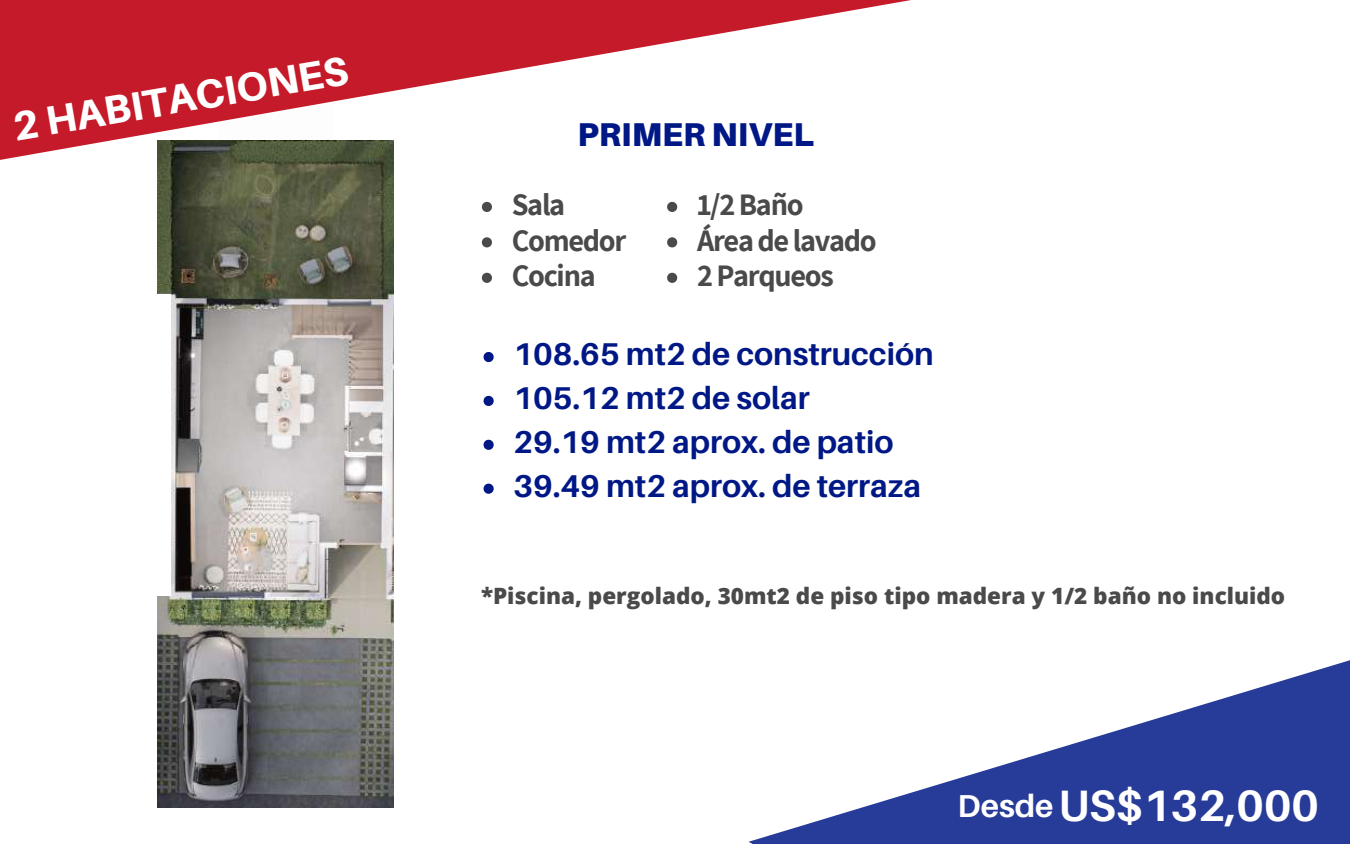
<style>
.page{position:relative;width:1350px;height:844px;background:#fff}
.page>*{position:absolute;margin:0;border:0;box-sizing:border-box;transform-origin:0 0}
.t1{font:700 43.88px "Aileron";color:#fff}
.t2{font:800 40.5px "Aileron";color:#fff}
.t3{font:900 33.07px "Aileron";color:#001886}
.t4{font:700 31.5px/43.9px "Aileron";color:#001886}
.t5{font:700 30.6px/35.6px "Assistant";letter-spacing:-.04em;color:#4b4a4a}
.t6{font:800 22.5px "Open Sans";color:#4b4a4a}
.s1{font-size:31.72px}
</style>
<div class="page">
<svg style="left:484px;top:352px;width:10px;height:10px"></svg>
<svg style="left:484px;top:396px;width:10px;height:10px"></svg>
<svg style="left:484px;top:440px;width:10px;height:10px"></svg>
<svg style="left:484px;top:483px;width:10px;height:11px"></svg>
<svg style="left:748px;top:660px;width:602px;height:184px;fill:#273b98"></svg>
<svg style="left:0;top:0;width:911px;height:206px"></svg>
<img style="left:158px;top:140px;width:236px;height:667px">
<svg style="left:482px;top:202px;width:10px;height:10px"></svg>
<svg style="left:482px;top:237px;width:10px;height:10px"></svg>
<svg style="left:482px;top:273px;width:10px;height:10px"></svg>
<svg style="left:667px;top:202px;width:10px;height:10px"></svg>
<svg style="left:667px;top:237px;width:10px;height:10px"></svg>
<svg style="left:667px;top:273px;width:10px;height:10px"></svg>
<div style="left:124px;top:294px;width:47px;height:301px;background:#fff"></div>
<p class="t2" style="left:9px;top:103px;width:341px;rotate:-10deg">2 HABITACIONES</p>
<p class="t3" style="left:578px;top:114px;width:238px">PRIMER NIVEL</p>
<p class="t5" style="left:512px;top:186px;width:116px">Sala<br>Comedor<br>Cocina</p>
<p class="t5" style="left:697px;top:186px;width:181px">1/2 Baño<br>Área de lavado<br>2 Parqueos</p>
<p class="t4" style="left:514px;top:332px;width:422px">108.65 mt2 de construcción<br>105.12 mt2 de solar<br>29.19 mt2 aprox. de patio<br>39.49 mt2 aprox. de terraza</p>
<p class="t6" style="left:481px;top:580px;width:806px">*Piscina, pergolado, 30mt2 de piso tipo madera y 1/2 baño no incluido</p>
<h1 class="t1" style="left:958px;top:778px;width:363px"><span class="s1">Desde</span>US$132,000</h1>
</div>
